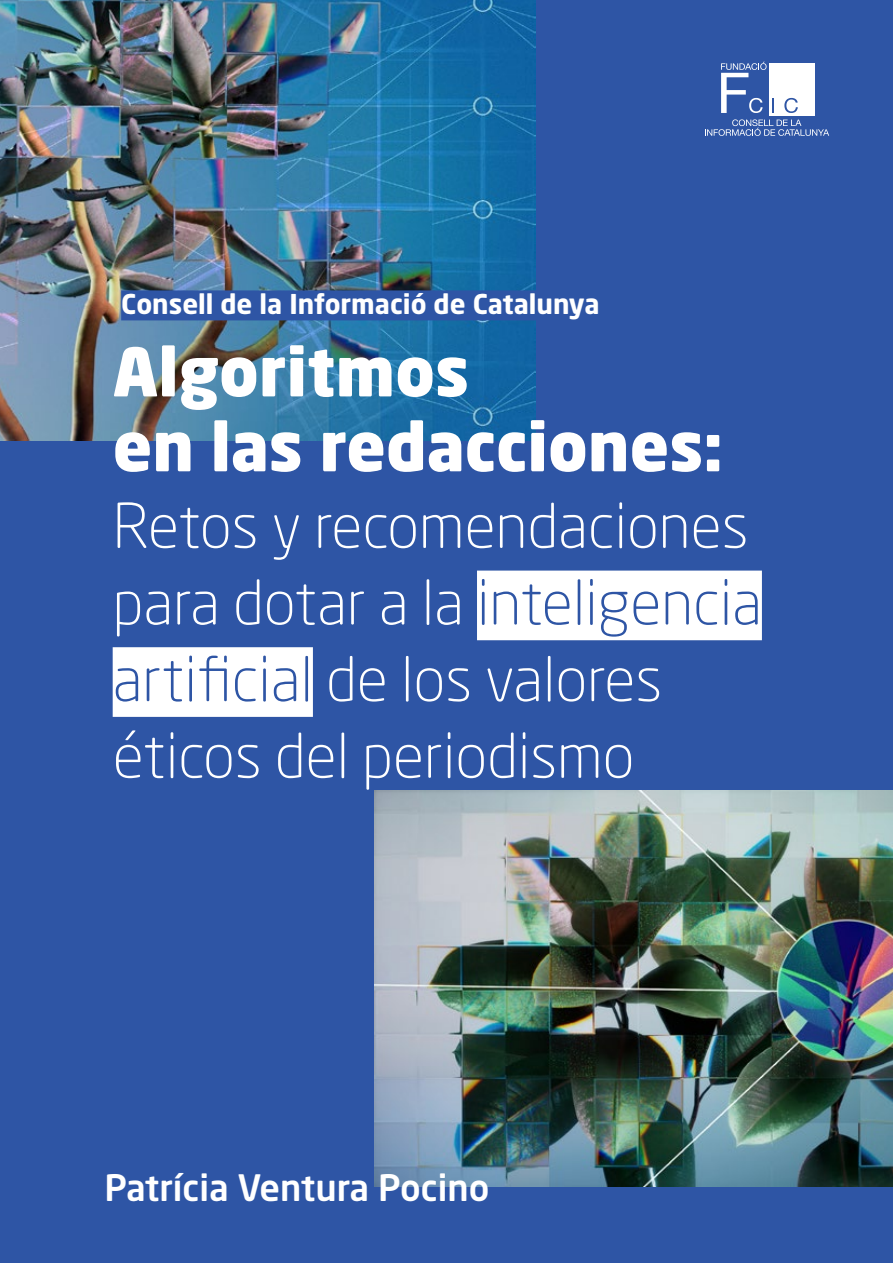
<style>
.page{position:relative;width:893px;height:1263px;background:#2e55a5}
.page>*{position:absolute;margin:0;border:0;box-sizing:border-box;transform-origin:0 0}
.t1{font:900 66px/74.8px "Neo Sans Std";color:#fff}
.t2{font:300 60.9px/76.7px "Neo Sans Std";color:#fff}
.t3{font:500 36px "Neo Sans Std";color:#fff}
.t4{font:700 27px "Neo Sans Std";color:#fff}
.s1{color:#2e55a5}
</style>
<div class="page">
<img style="left:374px;top:790px;width:519px;height:397px">
<img style="left:0;top:0;width:536px;height:440px">
<div style="left:477px;top:571px;width:285px;height:69px;background:#fff"></div>
<div style="left:113px;top:647px;width:200px;height:70px;background:#fff"></div>
<div style="left:121px;top:290px;width:478px;height:30px;background:#2e55a5"></div>
<div style="left:769px;top:63px;width:46px;height:53px;background:#fff"></div>
<svg style="left:784px;top:98px;width:14px;height:15px"></svg>
<svg style="left:721px;top:62px;width:53px;height:51px"></svg>
<svg style="left:705px;top:119px;width:124px;height:17px"></svg>
<p class="t4" style="left:121px;top:286px;width:480px">Consell de la Informació de Catalunya</p>
<p class="t1" style="left:113px;top:332px;width:611px">Algoritmos<br>en las redacciones:</p>
<p class="t2" style="left:113px;top:487px;width:651px">Retos y recomendaciones para dotar a la <span class="s1">inteligencia artificial</span> de los valores éticos del periodismo</p>
<p class="t3" style="left:104px;top:1165px;width:387px">Patrícia Ventura Pocino</p>
</div>
